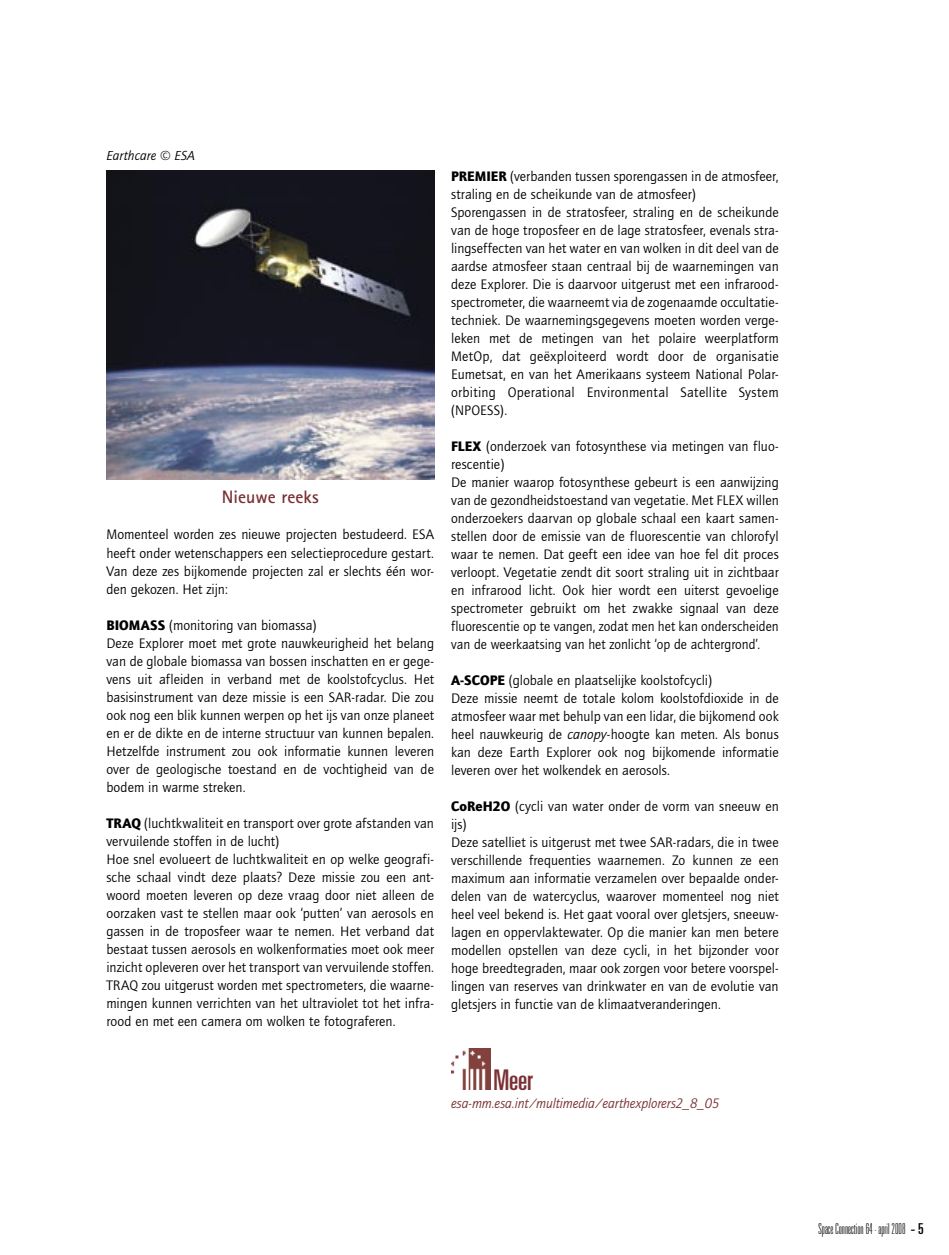
<style>
.page{position:relative;width:949px;height:1255px;background:#fff}
.page>*{position:absolute;margin:0;border:0;box-sizing:border-box;transform-origin:0 0}
.MEER_PLUS{font:ultra-condensed 28.5px "Univers LT Std";color:#793134}
.Tussentitel{font:700 18px "Rotis Sans Serif";color:#793134}
.Normaal{font:100 ultra-condensed 15px "Univers LT Std";color:#000;scale:1.05 1}
.Brood{font:14.25px/18px "Quay Sans";letter-spacing:.005em;color:#000;text-align:justify}
.MEER_PLUS-2{font:italic 14.25px "Quay Sans";letter-spacing:-.005em;color:#793134}
.Bijschrift{font:italic 13.5px "Quay Sans";letter-spacing:.01em;color:#000}
.s1{font-weight:900}
.s2{font-style:italic}
.s3{font-weight:400}
</style>
<div class="page">
<img style="left:451px;top:1048px;width:39px;height:41px">
<img style="left:106px;top:170px;width:328px;height:309px">
<p class="Bijschrift" style="left:106px;top:148px;width:90px">Earthcare © ESA</p>
<p class="Tussentitel" style="left:222px;top:486px;width:98px">Nieuwe reeks</p>
<p class="Brood" style="left:106px;top:526px;width:329px">Momenteel worden zes nieuwe projecten bestudeerd. ESA heeft onder wetenschappers een selectieprocedure gestart.<br>Van deze zes bijkomende projecten zal er slechts één wor&shy;den gekozen. Het zijn:</p>
<p class="Brood" style="left:106px;top:616px;width:212px"><span class="s1">BIOMASS</span> (monitoring van biomassa)</p>
<p class="Brood" style="left:106px;top:634px;width:329px">Deze Explorer moet met grote nauwkeurigheid het belang van de globale biomassa van bossen inschatten en er gege&shy;vens uit afleiden in verband met de koolstofcyclus. Het basisinstrument van deze missie is een SAR-radar. Die zou ook nog een blik kunnen werpen op het ijs van onze planeet en er de dikte en de interne structuur van kunnen bepalen.<br>Hetzelfde instrument zou ook informatie kunnen leveren over de geologische toestand en de vochtigheid van de bodem in warme streken.</p>
<p class="Brood" style="left:106px;top:814px;width:329px"><span class="s1">TRAQ</span> (luchtkwaliteit en transport over grote afstanden van vervuilende stoffen in de lucht)</p>
<p class="Brood" style="left:106px;top:850px;width:329px">Hoe snel evolueert de luchtkwaliteit en op welke geografi&shy;sche schaal vindt deze plaats? Deze missie zou een ant&shy;woord moeten leveren op deze vraag door niet alleen de oorzaken vast te stellen maar ook ‘putten’ van aerosols en gassen in de troposfeer waar te nemen. Het verband dat bestaat tussen aerosols en wolkenformaties moet ook meer inzicht opleveren over het transport van vervuilende stoffen.<br>TRAQ zou uitgerust worden met spectrometers, die waarne&shy;mingen kunnen verrichten van het ultraviolet tot het infra&shy;rood en met een camera om wolken te fotograferen.</p>
<p class="Brood" style="left:451px;top:167px;width:329px"><span class="s1">PREMIER</span> (verbanden tussen sporengassen in de atmosfeer, straling en de scheikunde van de atmosfeer)</p>
<p class="Brood" style="left:451px;top:203px;width:329px">Sporengassen in de stratosfeer, straling en de scheikunde van de hoge troposfeer en de lage stratosfeer, evenals stra&shy;lingseffecten van het water en van wolken in dit deel van de aardse atmosfeer staan centraal bij de waarnemingen van deze Explorer. Die is daarvoor uitgerust met een infrarood&shy;spectrometer, die waarneemt via de zogenaamde occultatie&shy;techniek. De waarnemingsgegevens moeten worden verge&shy;leken met de metingen van het polaire weerplatform MetOp, dat geëxploiteerd wordt door de organisatie Eumetsat, en van het Amerikaans systeem National Polar&shy;orbiting Operational Environmental Satellite System (NPOESS).</p>
<p class="Brood" style="left:451px;top:437px;width:329px"><span class="s1">FLEX</span> (onderzoek van fotosynthese via metingen van fluo&shy;rescentie)</p>
<p class="Brood" style="left:451px;top:473px;width:329px">De manier waarop fotosynthese gebeurt is een aanwijzing van de gezondheidstoestand van vegetatie. Met FLEX willen onderzoekers daarvan op globale schaal een kaart samen&shy;stellen door de emissie van de fluorescentie van chlorofyl waar te nemen. Dat geeft een idee van hoe fel dit proces verloopt. Vegetatie zendt dit soort straling uit in zichtbaar en infrarood licht. Ook hier wordt een uiterst gevoelige spectrometer gebruikt om het zwakke signaal van deze fluorescentie op te vangen, zodat men het kan onderscheiden van de weerkaatsing van het zonlicht ‘op de achtergrond’.</p>
<p class="Brood" style="left:451px;top:671px;width:262px"><span class="s1">A-SCOPE</span> (globale en plaatselijke koolstofcycli)</p>
<p class="Brood" style="left:451px;top:689px;width:329px">Deze missie neemt de totale kolom koolstofdioxide in de atmosfeer waar met behulp van een lidar, die bijkomend ook heel nauwkeurig de <span class="s2">canopy-</span>hoogte kan meten. Als bonus kan deze Earth Explorer ook nog bijkomende informatie leveren over het wolkendek en aerosols.</p>
<p class="Brood" style="left:451px;top:797px;width:329px"><span class="s1">CoReH2O</span> (cycli van water onder de vorm van sneeuw en ijs)</p>
<p class="Brood" style="left:451px;top:833px;width:329px">Deze satelliet is uitgerust met twee SAR-radars, die in twee verschillende frequenties waarnemen. Zo kunnen ze een maximum aan informatie verzamelen over bepaalde onder&shy;delen van de watercyclus, waarover momenteel nog niet heel veel bekend is. Het gaat vooral over gletsjers, sneeuw&shy;lagen en oppervlaktewater. Op die manier kan men betere modellen opstellen van deze cycli, in het bijzonder voor hoge breedtegraden, maar ook zorgen voor betere voorspel&shy;lingen van reserves van drinkwater en van de evolutie van gletsjers in functie van de klimaatveranderingen.</p>
<p class="MEER_PLUS" style="left:493px;top:1063px;width:41px">Meer</p>
<p class="MEER_PLUS-2" style="left:451px;top:1095px;width:270px">esa-mm.esa.int/multimedia/earthexplorers2_8_05</p>
<p class="Normaal" style="left:818px;top:1220px;width:102px">Space Connection 64 - april 2008 <span class="s3">- 5</span></p>
</div>
